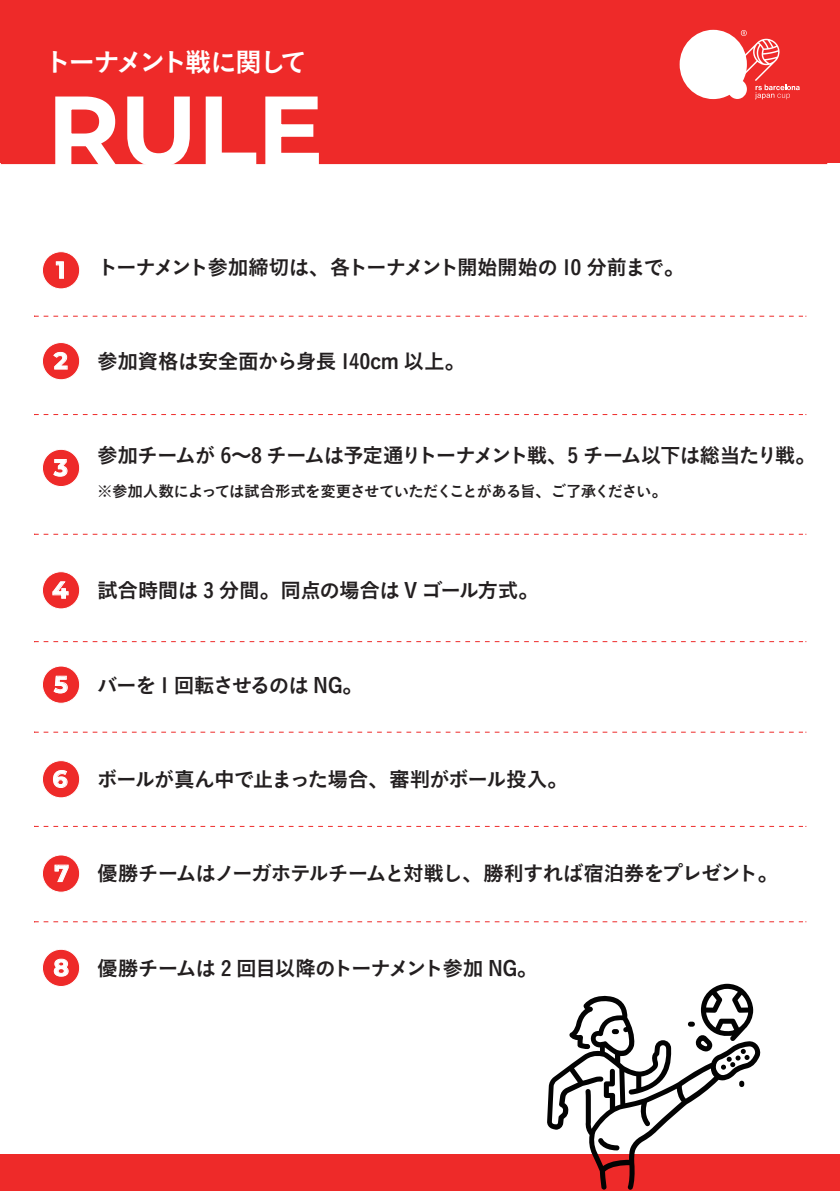
<style>
.page{position:relative;width:840px;height:1191px;background:#fff}
.page>*{position:absolute;margin:0;border:0;box-sizing:border-box;transform-origin:0 0}
.t1{font:100 98.6px "Montserrat";color:#fff}
.t2{font:26.8px "Koburina Go Std N W6";letter-spacing:-.105em;color:#fff}
.t3{font:100 23.4px "Montserrat";color:#fff}
.t4{font:20.6px "Koburina Go Std N W6";letter-spacing:-.055em;color:#231f20}
.t5{font:20.6px "Koburina Go Std N W6";letter-spacing:-.035em;color:#231f20}
.t6{font:20.6px "Koburina Go Std N W6";letter-spacing:-.025em;color:#231f20}
.t7{font:15.4px "Koburina Go Std N W6";letter-spacing:-.055em;color:#231f20}
</style>
<div class="page">
<div style="left:42px;top:252px;width:38px;height:37px;background:#ee2a29;border-radius:50%"></div>
<div style="left:42px;top:251px;width:38px;height:38px;border:1px solid #fff;border-radius:50%"></div>
<svg style="left:55px;top:261px;width:9px;height:18px"></svg>
<svg style="left:34px;top:316px;width:769px;height:1px"></svg>
<svg style="left:34px;top:414px;width:769px;height:1px"></svg>
<svg style="left:34px;top:534px;width:769px;height:1px"></svg>
<svg style="left:34px;top:641px;width:769px;height:1px"></svg>
<svg style="left:34px;top:732px;width:769px;height:1px"></svg>
<svg style="left:34px;top:826px;width:769px;height:1px"></svg>
<div style="left:42px;top:342px;width:38px;height:38px;background:#ee2a29;border-radius:50%"></div>
<div style="left:42px;top:342px;width:38px;height:38px;border:1px solid #fff;border-radius:50%"></div>
<svg style="left:53px;top:351px;width:15px;height:19px"></svg>
<div style="left:42px;top:449px;width:38px;height:37px;background:#ee2a29;border-radius:50%"></div>
<div style="left:42px;top:449px;width:38px;height:38px;border:1px solid #fff;border-radius:50%"></div>
<svg style="left:53px;top:459px;width:15px;height:18px"></svg>
<div style="left:42px;top:572px;width:38px;height:37px;background:#ee2a29;border-radius:50%"></div>
<div style="left:42px;top:571px;width:38px;height:38px;border:1px solid #fff;border-radius:50%"></div>
<svg style="left:52px;top:581px;width:17px;height:18px"></svg>
<div style="left:42px;top:666px;width:38px;height:37px;background:#ee2a29;border-radius:50%"></div>
<div style="left:42px;top:665px;width:38px;height:38px;border:1px solid #fff;border-radius:50%"></div>
<svg style="left:53px;top:675px;width:15px;height:19px"></svg>
<div style="left:42px;top:760px;width:38px;height:38px;background:#ee2a29;border-radius:50%"></div>
<div style="left:42px;top:760px;width:38px;height:38px;border:1px solid #fff;border-radius:50%"></div>
<svg style="left:53px;top:770px;width:15px;height:18px"></svg>
<div style="left:42px;top:855px;width:38px;height:37px;background:#ee2a29;border-radius:50%"></div>
<div style="left:42px;top:854px;width:38px;height:38px;border:1px solid #fff;border-radius:50%"></div>
<svg style="left:54px;top:864px;width:15px;height:18px"></svg>
<div style="left:42px;top:949px;width:38px;height:37px;background:#ee2a29;border-radius:50%"></div>
<div style="left:42px;top:948px;width:38px;height:39px;border:1px solid #fff;border-radius:50%"></div>
<svg style="left:53px;top:958px;width:16px;height:19px"></svg>
<svg style="left:34px;top:921px;width:769px;height:1px"></svg>
<div style="left:1px;top:1px;width:838px;height:162px;background:#ee2a29"></div>
<div style="left:1px;top:1153px;width:838px;height:37px;background:#ee2a29"></div>
<svg style="left:679px;top:30px;width:120px;height:69px"></svg>
<svg style="left:546px;top:995px;width:214px;height:194px"></svg>
<svg style="left:738px;top:1080px;width:5px;height:7px"></svg>
<svg style="left:597px;top:1137px;width:22px;height:13px"></svg>
<svg style="left:611px;top:1029px;width:7px;height:5px"></svg>
<svg style="left:687px;top:983px;width:65px;height:86px"></svg>
<h2 class="t2" style="left:44px;top:42px;width:264px">トーナメント戦に関して</h2>
<h1 class="t1" style="left:47px;top:65px;width:278px">RULE</h1>
<p class="t3" style="left:56px;top:254px;width:11px">1</p>
<p class="t3" style="left:54px;top:345px;width:15px">2</p>
<p class="t3" style="left:54px;top:452px;width:15px">3</p>
<p class="t4" style="left:97px;top:251px;width:589px">トーナメント参加締切は、各トーナメント開始開始の 10 分前まで。</p>
<p class="t6" style="left:97px;top:345px;width:369px">参加資格は安全面から身長 140cm 以上。</p>
<p class="t4" style="left:97px;top:440px;width:720px">参加チームが 6～8 チームは予定通りトーナメント戦、5 チーム以下は総当たり戦。</p>
<p class="t7" style="left:97px;top:479px;width:571px">※参加人数によっては試合形式を変更させていただくことがある旨、ご了承ください。</p>
<p class="t3" style="left:52px;top:574px;width:18px">4</p>
<p class="t5" style="left:97px;top:575px;width:443px">試合時間は 3 分間。同点の場合は V ゴール方式。</p>
<p class="t3" style="left:54px;top:668px;width:15px">5</p>
<p class="t4" style="left:97px;top:669px;width:267px">バーを 1 回転させるのは NG。</p>
<p class="t3" style="left:53px;top:763px;width:16px">6</p>
<p class="t4" style="left:97px;top:763px;width:472px">ボールが真ん中で止まった場合、審判がボール投入。</p>
<p class="t3" style="left:54px;top:857px;width:16px">7</p>
<p class="t4" style="left:97px;top:858px;width:682px">優勝チームはノーガホテルチームと対戦し、勝利すれば宿泊券をプレゼント。</p>
<p class="t3" style="left:53px;top:952px;width:17px">8</p>
<p class="t4" style="left:97px;top:952px;width:442px">優勝チームは 2 回目以降のトーナメント参加 NG。</p>
</div>
